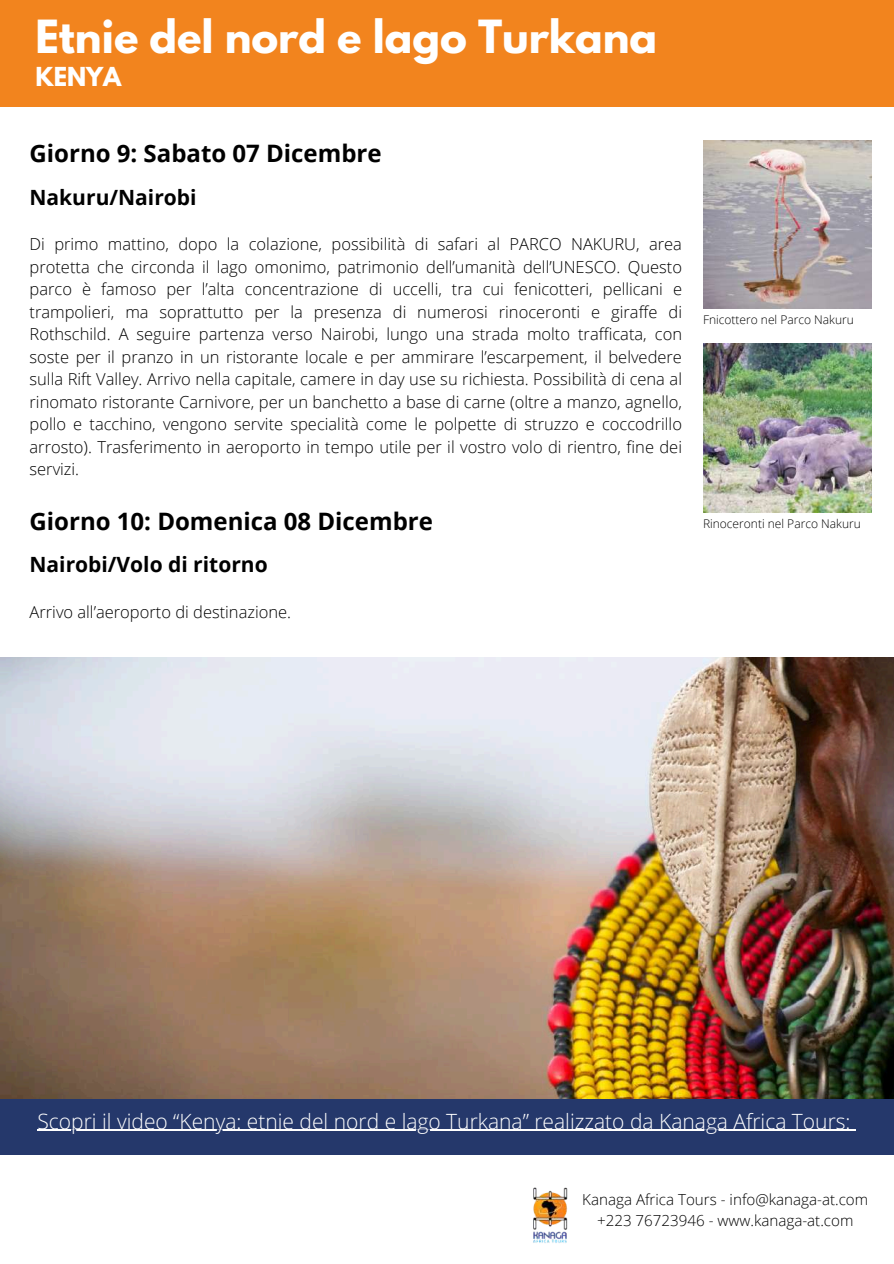
<style>
.page{position:relative;width:894px;height:1264px;background:#fff}
.page>*{position:absolute;margin:0;border:0;box-sizing:border-box;transform-origin:0 0}
.t1{font:700 40.5px "League Spartan";color:#fff}
.t2{font:700 24px "Open Sans";color:#000}
.t3{font:700 23.1px "League Spartan";color:#fff}
.t4{font:300 21px "Open Sans";color:#fff}
.t5{font:700 21px "Open Sans";color:#000}
.t6{font:300 16.5px/22.5px "Open Sans";color:#000;text-align:justify}
.t7{font:300 15.15px/21px "Open Sans";color:#000;text-align:center}
.t8{font:300 12px "Open Sans";color:#000}
</style>
<div class="page">
<img style="left:703px;top:140px;width:168px;height:169px">
<img style="left:533px;top:1187px;width:35px;height:56px">
<img style="left:0;top:657px;width:893px;height:442px">
<div style="left:0;top:0;width:893px;height:106px;background:#f2841e"></div>
<img style="left:703px;top:343px;width:168px;height:169px">
<div style="left:0;top:1099px;width:893px;height:55px;background:#25386b"></div>
<hr style="left:38px;top:1129px;width:812px;height:1px;background:#fff">
<h1 class="t1" style="left:35px;top:17px;width:623px">Etnie del nord e lago Turkana</h1>
<h3 class="t3" style="left:35px;top:66px;width:87px">KENYA</h3>
<h2 class="t2" style="left:30px;top:137px;width:353px">Giorno 9: Sabato 07 Dicembre</h2>
<p class="t5" style="left:30px;top:182px;width:168px">Nakuru/Nairobi</p>
<p class="t6" style="left:30px;top:233px;width:654px">Di primo mattino, dopo la colazione, possibilità di safari al PARCO NAKURU, area protetta che circonda il lago omonimo, patrimonio dell’umanità dell’UNESCO. Questo parco è famoso per l’alta concentrazione di uccelli, tra cui fenicotteri, pellicani e trampolieri, ma soprattutto per la presenza di numerosi rinoceronti e giraffe di Rothschild. A seguire partenza verso Nairobi, lungo una strada molto trafficata, con soste per il pranzo in un ristorante locale e per ammirare l’escarpement, il belvedere sulla Rift Valley. Arrivo nella capitale, camere in day use su richiesta. Possibilità di cena al rinomato ristorante Carnivore, per un banchetto a base di carne (oltre a manzo, agnello, pollo e tacchino, vengono servite specialità come le polpette di struzzo e coccodrillo arrosto). Trasferimento in aeroporto in tempo utile per il vostro volo di rientro, fine dei servizi.</p>
<h2 class="t2" style="left:30px;top:504px;width:405px">Giorno 10: Domenica 08 Dicembre</h2>
<p class="t5" style="left:30px;top:549px;width:239px">Nairobi/Volo di ritorno</p>
<p class="t6" style="left:30px;top:600px;width:263px">Arrivo all’aeroporto di destinazione.</p>
<p class="t8" style="left:702px;top:311px;width:152px">Fnicottero nel Parco Nakuru</p>
<p class="t8" style="left:702px;top:515px;width:159px">Rinoceronti nel Parco Nakuru</p>
<p class="t4" style="left:38px;top:1106px;width:814px">Scopri il video “Kenya: etnie del nord e lago Turkana” realizzato da Kanaga Africa Tours:</p>
<p class="t7" style="left:582px;top:1188px;width:287px">Kanaga Africa Tours - info@kanaga-at.com +223 76723946 - www.kanaga-at.com</p>
</div>
